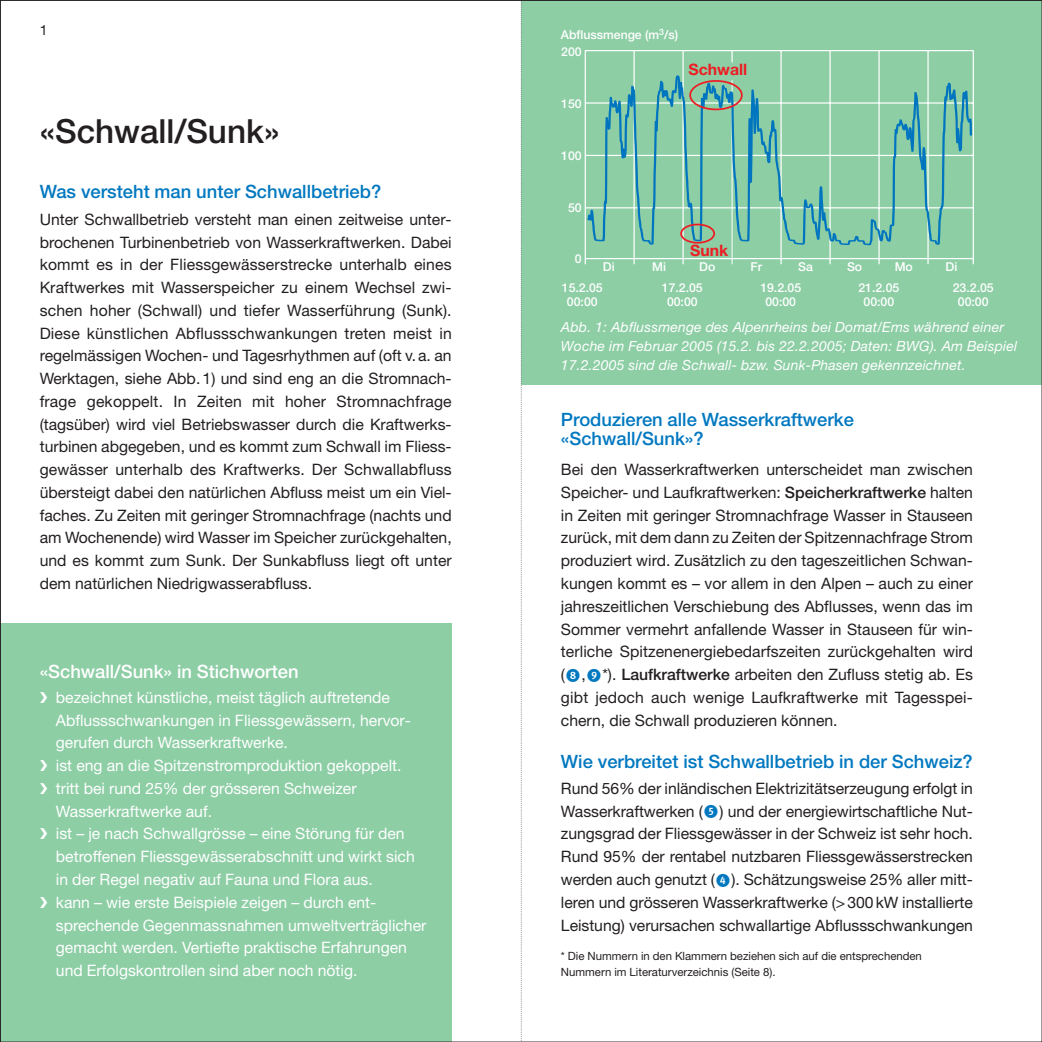
<style>
.page{position:relative;width:1042px;height:1042px;background:#fff}
.page>*{position:absolute;margin:0;border:0;box-sizing:border-box;transform-origin:0 0}
.t1{font:500 33.25px "Helvetica Neue";color:#231f20}
.t2{font:500 18.38px/19.2px "Helvetica Neue";color:#0078c0}
.t3{font:500 18.38px "Helvetica Neue";color:#fff}
.t4{font:15.75px/22.8px "Helvetica Neue";color:#231f20;text-align:justify}
.t5{font:15.75px/22.8px "Helvetica Neue";color:#fff}
.t6{font:700 15.75px "Helvetica Neue";color:#ee1d23}
.t7{font:italic 14px/19.2px "Helvetica Neue";letter-spacing:.01em;color:#fff}
.t8{font:14px "Helvetica Neue";color:#231f20}
.t9{font:500 12.25px/14px "Helvetica Neue";color:#fff;text-align:center}
.t10{font:11.38px/15.8px "Helvetica Neue";color:#231f20}
.s1{font-weight:500}
.s2{color:#0078c0}
</style>
<div class="page">
<div style="left:521px;top:0;width:520px;height:384px;background:#8dcea5"></div>
<hr style="left:633px;top:51px;width:1px;height:213px;background:#fff">
<hr style="left:682px;top:51px;width:1px;height:213px;background:#fff">
<hr style="left:731px;top:80px;width:1px;height:184px;background:#fff">
<hr style="left:780px;top:51px;width:1px;height:213px;background:#fff">
<hr style="left:829px;top:51px;width:1px;height:213px;background:#fff">
<hr style="left:878px;top:51px;width:1px;height:213px;background:#fff">
<hr style="left:927px;top:51px;width:1px;height:213px;background:#fff">
<hr style="left:585px;top:50px;width:388px;height:1px;background:#fff">
<hr style="left:585px;top:102px;width:387px;height:2px;background:#fff">
<hr style="left:585px;top:155px;width:387px;height:1px;background:#fff">
<hr style="left:585px;top:207px;width:387px;height:1px;background:#fff">
<hr style="left:584px;top:51px;width:1px;height:213px;background:#fff">
<hr style="left:972px;top:51px;width:1px;height:213px;background:#fff">
<hr style="left:585px;top:258px;width:387px;height:1px;background:#fff">
<svg style="left:587px;top:75px;width:384px;height:170px"></svg>
<div style="left:0;top:623px;width:451px;height:418px;background:#8dcea5"></div>
<svg style="left:520px;top:2px;width:1px;height:1037px"></svg>
<p class="t8" style="left:40px;top:25px;width:9px">1</p>
<h1 class="t1" style="left:40px;top:119px;width:241px">«Schwall/Sunk»</h1>
<p class="t2" style="left:40px;top:184px;width:343px">Was versteht man unter Schwallbetrieb?</p>
<p class="t4" style="left:40px;top:209px;width:413px">Unter Schwallbetrieb versteht man einen zeitweise unter&shy;brochenen Turbinenbetrieb von Wasserkraftwerken. Dabei kommt es in der Fliessgewässerstrecke unterhalb eines Kraftwerkes mit Wasserspeicher zu einem Wechsel zwi&shy;schen hoher (Schwall) und tiefer Wasserführung (Sunk).<br>Diese künstlichen Abflussschwankungen treten meist in regelmässigen Wochen- und Tagesrhythmen auf (oft v.a. an Werktagen, siehe Abb. 1) und sind eng an die Stromnach&shy;frage gekoppelt. In Zeiten mit hoher Stromnachfrage (tagsüber) wird viel Betriebswasser durch die Kraftwerks&shy;turbinen abgegeben, und es kommt zum Schwall im Fliess&shy;gewässer unterhalb des Kraftwerks. Der Schwallabfluss übersteigt dabei den natürlichen Abfluss meist um ein Viel&shy;faches. Zu Zeiten mit geringer Stromnachfrage (nachts und am Wochenende) wird Wasser im Speicher zurückgehalten, und es kommt zum Sunk. Der Sunkabfluss liegt oft unter dem natürlichen Niedrigwasserabfluss.</p>
<p class="t3" style="left:40px;top:665px;width:260px">«Schwall/Sunk» in Stichworten</p>
<p class="t5" style="left:56px;top:687px;width:372px">bezeichnet künstliche, meist täglich auftretende Abflussschwankungen in Fliessgewässern, hervor&shy;gerufen durch Wasserkraftwerke.<br>ist eng an die Spitzenstromproduktion gekoppelt. tritt bei rund 25% der grösseren Schweizer Wasserkraftwerke auf.<br>ist – je nach Schwallgrösse – eine Störung für den betroffenen Fliessgewässerabschnitt und wirkt sich in der Regel negativ auf Fauna und Flora aus.<br>kann – wie erste Beispiele zeigen – durch ent&shy;sprechende Gegenmassnahmen umweltverträglicher gemacht werden. Vertiefte praktische Erfahrungen und Erfolgskontrollen sind aber noch nötig.</p>
<p class="t9" style="left:561px;top:28px;width:119px">Abflussmenge (m<sup>3</sup>/s)</p>
<p class="t9" style="left:561px;top:46px;width:22px">200</p>
<p class="t9" style="left:561px;top:97px;width:22px">150</p>
<p class="t9" style="left:561px;top:150px;width:22px">100</p>
<p class="t9" style="left:568px;top:202px;width:15px">50</p>
<p class="t9" style="left:575px;top:252px;width:8px">0</p>
<p class="t6" style="left:688px;top:63px;width:60px">Schwall</p>
<p class="t6" style="left:690px;top:244px;width:39px">Sunk</p>
<p class="t9" style="left:602px;top:261px;width:13px">Di</p>
<p class="t9" style="left:652px;top:261px;width:15px">Mi</p>
<p class="t9" style="left:699px;top:261px;width:18px">Do</p>
<p class="t9" style="left:750px;top:261px;width:13px">Fr</p>
<p class="t9" style="left:798px;top:261px;width:16px">Sa</p>
<p class="t9" style="left:846px;top:261px;width:17px">So</p>
<p class="t9" style="left:894px;top:261px;width:20px">Mo</p>
<p class="t9" style="left:945px;top:261px;width:13px">Di</p>
<p class="t9" style="left:561px;top:282px;width:42px">15.2.05<br>00:00</p>
<p class="t9" style="left:661px;top:282px;width:42px">17.2.05<br>00:00</p>
<p class="t9" style="left:760px;top:282px;width:42px">19.2.05<br>00:00</p>
<p class="t9" style="left:858px;top:282px;width:42px">21.2.05<br>00:00</p>
<p class="t9" style="left:952px;top:282px;width:42px">23.2.05<br>00:00</p>
<p class="t7" style="left:561px;top:318px;width:458px">Abb. 1: Abflussmenge des Alpenrheins bei Domat/Ems während einer<br>Woche im Februar 2005 (15.2. bis 22.2.2005; Daten: BWG). Am Beispiel<br>17.2.2005 sind die Schwall- bzw. Sunk-Phasen gekennzeichnet.</p>
<p class="t2" style="left:561px;top:411px;width:294px">Produzieren alle Wasserkraftwerke «Schwall/Sunk»?</p>
<p class="t4" style="left:561px;top:459px;width:413px">Bei den Wasserkraftwerken unterscheidet man zwischen Speicher- und Laufkraftwerken: <span class="s1">Speicherkraftwerke</span> halten in Zeiten mit geringer Stromnachfrage Wasser in Stauseen zurück, mit dem dann zu Zeiten der Spitzennachfrage Strom produziert wird. Zusätzlich zu den tageszeitlichen Schwan&shy;kungen kommt es – vor allem in den Alpen – auch zu einer jahreszeitlichen Verschiebung des Abflusses, wenn das im Sommer vermehrt anfallende Wasser in Stauseen für win&shy;terliche Spitzenenergiebedarfszeiten zurückgehalten wird ( ,<span class="s2">▲</span>*). <span class="s1">Laufkraftwerke</span> arbeiten den Zufluss stetig ab. Es gibt jedoch auch wenige Laufkraftwerke mit Tagesspei&shy;chern, die Schwall produzieren können.</p>
<p class="t2" style="left:561px;top:753px;width:413px">Wie verbreitet ist Schwallbetrieb in der Schweiz?</p>
<p class="t4" style="left:561px;top:778px;width:413px">Rund 56% der inländischen Elektrizitätserzeugung erfolgt in Wasserkraftwerken ( ) und der energiewirtschaftliche Nut&shy;zungsgrad der Fliessgewässer in der Schweiz ist sehr hoch.<br>Rund 95% der rentabel nutzbaren Fliessgewässerstrecken werden auch genutzt (<span class="s2">◆</span>). Schätzungsweise 25% aller mitt&shy;leren und grösseren Wasserkraftwerke (&gt;300kW installierte Leistung) verursachen schwallartige Abflussschwankungen</p>
<p class="t10" style="left:561px;top:949px;width:362px">* Die Nummern in den Klammern beziehen sich auf die entsprechenden<br>Nummern im Literaturverzeichnis (Seite 8).</p>
</div>
